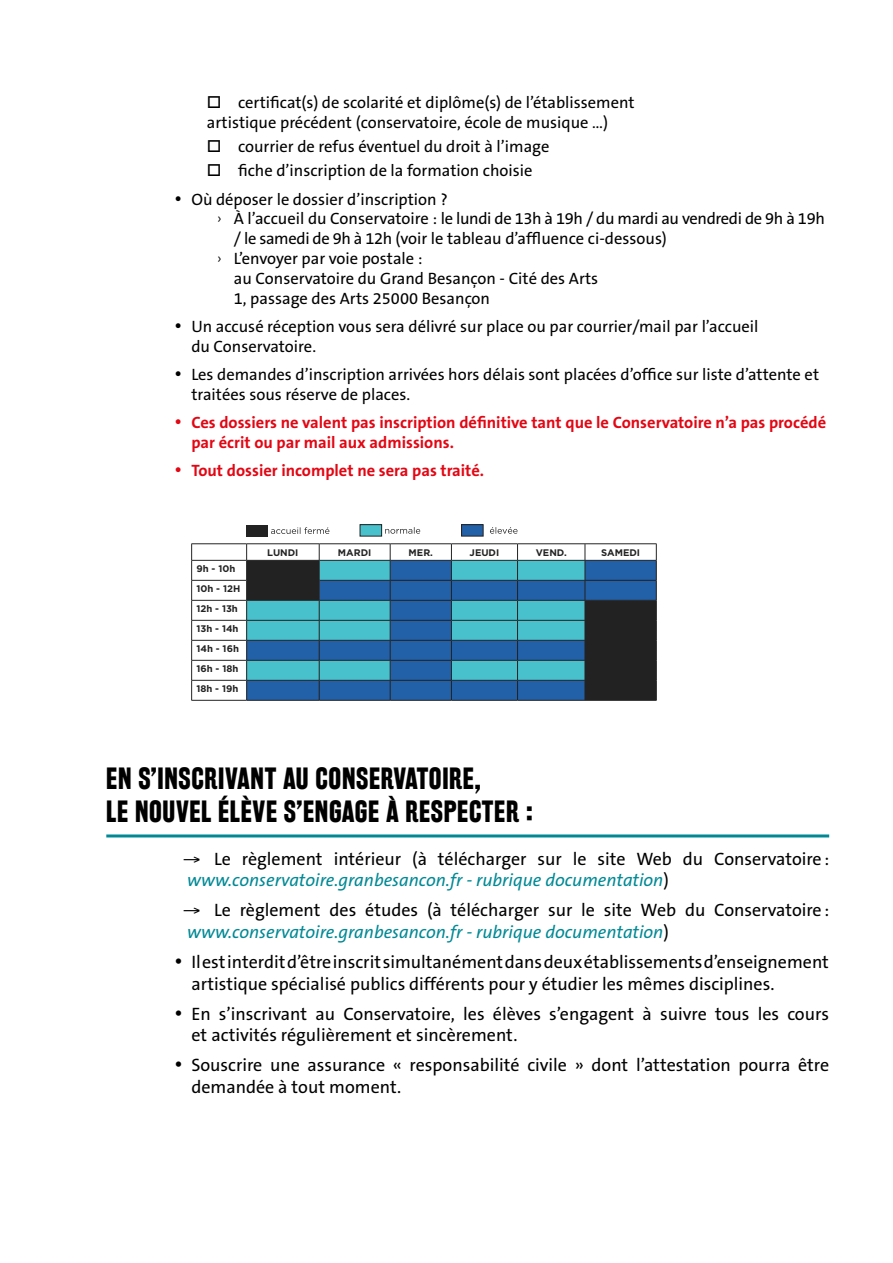
<style>
.page{position:relative;width:893px;height:1263px;background:#fff}
.page>*{position:absolute;margin:0;border:0;box-sizing:border-box;transform-origin:0 0}
.t1{font:700 27px/32.4px "Rakesly Rg";letter-spacing:.025em;color:#000}
.t2{font:18px/21.6px "The Sans B5 Plain";color:#000}
.t3{font:16.5px/19.8px "The Sans B5 Plain";color:#000}
.t4{font:700 16.5px/19.8px "The Sans B7";color:#e30613}
.t5{font:16.5px "The Sans B5 Plain";letter-spacing:-.02em;color:#000}
.t6{font:700 9.6px/20px "Gotham";color:#000}
.s1{font-family:"The Sans B3";font-weight:300}
.s2{font-style:italic;color:#008995}
</style>
<div class="page">
<svg style="left:586px;top:561px;width:70px;height:139px;background:#223347"></svg>
<hr style="left:191px;top:543px;width:56px;height:1px;background:#000">
<hr style="left:247px;top:543px;width:72px;height:1px;background:#000">
<hr style="left:319px;top:543px;width:71px;height:1px;background:#000">
<hr style="left:390px;top:543px;width:61px;height:1px;background:#000">
<hr style="left:451px;top:543px;width:66px;height:1px;background:#000">
<hr style="left:517px;top:543px;width:68px;height:1px;background:#000">
<hr style="left:585px;top:543px;width:72px;height:1px;background:#000">
<hr style="left:191px;top:560px;width:56px;height:1px;background:#000">
<hr style="left:585px;top:560px;width:72px;height:1px;background:#000">
<hr style="left:191px;top:580px;width:56px;height:1px;background:#000">
<hr style="left:585px;top:580px;width:72px;height:1px;background:#000">
<hr style="left:191px;top:600px;width:56px;height:1px;background:#000">
<hr style="left:585px;top:600px;width:72px;height:1px;background:#000">
<hr style="left:191px;top:620px;width:56px;height:1px;background:#000">
<hr style="left:585px;top:620px;width:72px;height:1px;background:#000">
<hr style="left:191px;top:640px;width:56px;height:1px;background:#000">
<hr style="left:585px;top:640px;width:72px;height:1px;background:#000">
<hr style="left:191px;top:660px;width:56px;height:1px;background:#000">
<hr style="left:585px;top:660px;width:72px;height:1px;background:#000">
<hr style="left:191px;top:680px;width:56px;height:1px;background:#000">
<svg style="left:191px;top:544px;width:1px;height:156px"></svg>
<hr style="left:585px;top:680px;width:72px;height:1px;background:#000">
<svg style="left:246px;top:544px;width:340px;height:156px;background:#468bad"></svg>
<svg style="left:656px;top:544px;width:1px;height:156px"></svg>
<hr style="left:191px;top:700px;width:56px;height:1px;background:#000">
<hr style="left:247px;top:700px;width:72px;height:1px;background:#000">
<hr style="left:319px;top:700px;width:71px;height:1px;background:#000">
<hr style="left:390px;top:700px;width:61px;height:1px;background:#000">
<hr style="left:451px;top:700px;width:66px;height:1px;background:#000">
<hr style="left:517px;top:700px;width:68px;height:1px;background:#000">
<hr style="left:585px;top:700px;width:72px;height:1px;background:#000">
<div style="left:360px;top:525px;width:22px;height:11px;background:#49c1cc"></div>
<div style="left:360px;top:524px;width:22px;height:12px;border:1px solid #000"></div>
<div style="left:246px;top:525px;width:22px;height:11px;background:#222"></div>
<div style="left:462px;top:525px;width:21px;height:11px;background:#2260a7"></div>
<div style="left:461px;top:524px;width:22px;height:12px;border:1px solid #000"></div>
<svg style="left:271px;top:527px;width:58px;height:7px"></svg>
<svg style="left:385px;top:527px;width:35px;height:7px"></svg>
<svg style="left:490px;top:527px;width:27px;height:7px"></svg>
<hr style="left:106px;top:834px;width:723px;height:3px;background:#008995">
<p class="t3" style="left:207px;top:94px;width:429px">□ certificat(s) de scolarité et diplôme(s) de l’établissement artistique précédent (conservatoire, école de musique …)</p>
<p class="t3" style="left:207px;top:138px;width:344px">□ courrier de refus éventuel du droit à l’image</p>
<p class="t3" style="left:207px;top:162px;width:327px">□ fiche d’inscription de la formation choisie</p>
<p class="t3" style="left:174px;top:190px;width:275px">• Où déposer le dossier d’inscription ?</p>
<p class="t5" style="left:217px;top:210px;width:609px"><span class="s1">›</span> À l’accueil du Conservatoire : le lundi de 13h à 19h / du mardi au vendredi de 9h à 19h</p>
<p class="t3" style="left:234px;top:230px;width:434px">/ le samedi de 9h à 12h (voir le tableau d’affluence ci-dessous)</p>
<p class="t3" style="left:217px;top:250px;width:207px"><span class="s1">›</span> L’envoyer par voie postale :</p>
<p class="t3" style="left:234px;top:269px;width:366px">au Conservatoire du Grand Besançon - Cité des Arts</p>
<p class="t3" style="left:234px;top:289px;width:258px">1, passage des Arts 25000 Besançon</p>
<p class="t3" style="left:191px;top:317px;width:569px;text-indent:-17px">• Un accusé réception vous sera délivré sur place ou par courrier/mail par l’accueil du Conservatoire.</p>
<p class="t3" style="left:191px;top:366px;width:629px;text-indent:-17px">• Les demandes d’inscription arrivées hors délais sont placées d’office sur liste d’attente et traitées sous réserve de places.</p>
<p class="t4" style="left:191px;top:414px;width:636px;text-indent:-17px">• Ces dossiers ne valent pas inscription définitive tant que le Conservatoire n’a pas procédé par écrit ou par mail aux admissions.</p>
<p class="t4" style="left:174px;top:462px;width:311px">• Tout dossier incomplet ne sera pas traité.</p>
<p class="t6" style="left:196px;top:558px;width:45px">9h - 10h<br>10h - 12H<br>12h - 13h<br>13h - 14h<br>14h - 16h<br>16h - 18h<br>18h - 19h</p>
<p class="t6" style="left:267px;top:542px;width:33px">LUNDI</p>
<p class="t6" style="left:338px;top:542px;width:35px">MARDI</p>
<p class="t6" style="left:409px;top:542px;width:26px">MER.</p>
<p class="t6" style="left:470px;top:542px;width:31px">JEUDI</p>
<p class="t6" style="left:536px;top:542px;width:32px">VEND.</p>
<p class="t6" style="left:601px;top:542px;width:40px">SAMEDI</p>
<h1 class="t1" style="left:106px;top:763px;width:428px">EN S’INSCRIVANT AU CONSERVATOIRE,<br>LE NOUVEL ÉLÈVE S’ENGAGE À RESPECTER :</h1>
<p class="t2" style="left:183px;top:849px;width:648px">→ Le règlement intérieur (à télécharger sur le site Web du Conservatoire: <span class="s2">www.conservatoire.granbesancon.fr - rubrique documentation</span>)</p>
<p class="t2" style="left:183px;top:900px;width:648px">→ Le règlement des études (à télécharger sur le site Web du Conservatoire: <span class="s2">www.conservatoire.granbesancon.fr - rubrique documentation</span>)</p>
<p class="t2" style="left:191px;top:952px;width:639px;text-indent:-17px">• Il est interdit d’être inscrit simultanément dans deux établissements d’enseignement artistique spécialisé publics différents pour y étudier les mêmes disciplines.</p>
<p class="t2" style="left:191px;top:1004px;width:639px;text-indent:-17px">• En s’inscrivant au Conservatoire, les élèves s’engagent à suivre tous les cours et activités régulièrement et sincèrement.</p>
<p class="t2" style="left:191px;top:1055px;width:639px;text-indent:-17px">• Souscrire une assurance « responsabilité civile » dont l’attestation pourra être demandée à tout moment.</p>
</div>
